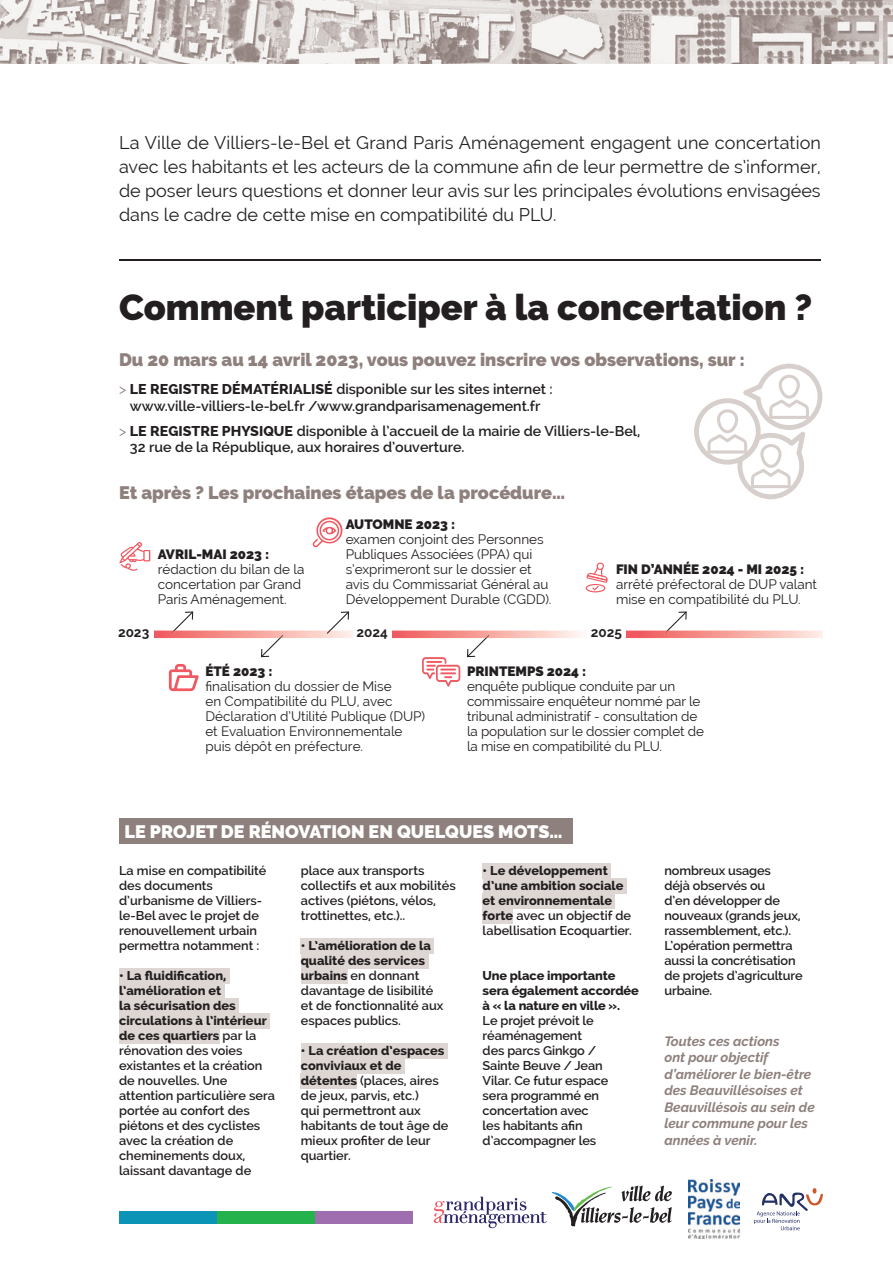
<style>
.page{position:relative;width:893px;height:1263px;background:#fff}
.page>*{position:absolute;margin:0;border:0;box-sizing:border-box;transform-origin:0 0}
.t1{font:900 36px "Raleway";color:#231f20}
.t2{font:18px/24px "Raleway";color:#231f20;text-align:justify}
.t3{font:900 18px "Raleway";color:#8e807c}
.t4{font:900 18px "Raleway";color:#fff}
.t5{font:600 14.25px/16.5px "Raleway";color:#231f20;text-align:center}
.t6{font:13.5px/15px "Raleway";color:#231f20}
.t7{font:italic 700 13.5px/16.5px "Raleway";color:#8e807c}
.t8{font:900 13.5px "Raleway";color:#231f20}
.t9{font:700 13.5px "Raleway";color:#231f20}
.t10{font:600 12.75px/15px "Raleway";color:#231f20}
.t11{font:800 12.75px/15px "Raleway";letter-spacing:-.01em;color:#231f20}
.s1{font-weight:400;color:#8e807c}
.s2{font-weight:800}
.s3{font-weight:600}
</style>
<div class="page">
<img style="left:0;top:0;width:893px;height:64px">
<div style="left:119px;top:968px;width:110px;height:15px;background:#ddd6d3"></div>
<div style="left:119px;top:983px;width:105px;height:15px;background:#ddd6d3"></div>
<div style="left:119px;top:998px;width:120px;height:15px;background:#ddd6d3"></div>
<div style="left:119px;top:1013px;width:151px;height:15px;background:#ddd6d3"></div>
<div style="left:119px;top:1028px;width:100px;height:15px;background:#ddd6d3"></div>
<div style="left:301px;top:938px;width:133px;height:15px;background:#ddd6d3"></div>
<div style="left:301px;top:953px;width:127px;height:15px;background:#ddd6d3"></div>
<div style="left:301px;top:968px;width:46px;height:15px;background:#ddd6d3"></div>
<div style="left:301px;top:1043px;width:146px;height:15px;background:#ddd6d3"></div>
<div style="left:301px;top:1058px;width:104px;height:15px;background:#ddd6d3"></div>
<div style="left:301px;top:1073px;width:56px;height:15px;background:#ddd6d3"></div>
<div style="left:483px;top:863px;width:128px;height:15px;background:#ddd6d3"></div>
<div style="left:483px;top:878px;width:144px;height:15px;background:#ddd6d3"></div>
<div style="left:483px;top:893px;width:132px;height:15px;background:#ddd6d3"></div>
<div style="left:483px;top:908px;width:30px;height:15px;background:#ddd6d3"></div>
<div style="left:119px;top:818px;width:453px;height:25px;background:#8e807c"></div>
<hr style="left:119px;top:260px;width:702px;height:1px;background:#231f20">
<svg style="left:694px;top:364px;width:128px;height:135px"></svg>
<div style="left:217px;top:1211px;width:98px;height:12px;background:#23b24b"></div>
<div style="left:315px;top:1211px;width:97px;height:12px;background:#9f6eae"></div>
<div style="left:119px;top:1211px;width:98px;height:12px;background:#0c94b7"></div>
<svg style="left:433px;top:1185px;width:239px;height:43px"></svg>
<svg style="left:754px;top:1188px;width:69px;height:42px"></svg>
<img style="left:689px;top:1180px;width:50px;height:59px">
<svg style="left:119px;top:542px;width:31px;height:29px"></svg>
<svg style="left:313px;top:517px;width:30px;height:30px"></svg>
<svg style="left:154px;top:611px;width:669px;height:80px"></svg>
<svg style="left:586px;top:562px;width:22px;height:30px"></svg>
<p class="t2" style="left:119px;top:130px;width:703px">La Ville de Villiers-le-Bel et Grand Paris Aménagement engagent une concertation avec les habitants et les acteurs de la commune afin de leur permettre de s’informer, de poser leurs questions et donner leur avis sur les principales évolutions envisagées dans le cadre de cette mise en compatibilité du PLU.</p>
<h1 class="t1" style="left:119px;top:286px;width:695px">Comment participer à la concertation ?</h1>
<h2 class="t3" style="left:119px;top:349px;width:627px">Du 20 mars au 14 avril 2023, vous pouvez inscrire vos observations, sur :</h2>
<p class="t5" style="left:119px;top:381px;width:435px"><span class="s1">&gt;</span> <span class="s2">LE REGISTRE DÉMATÉRIALISÉ</span> disponible sur les sites internet : www.ville-villiers-le-bel.fr /www.grandparisamenagement.fr</p>
<p class="t5" style="left:130px;top:422px;width:512px;text-align:left;text-indent:-11px"><span class="s1">&gt;</span> <span class="s2">LE REGISTRE PHYSIQUE</span> disponible à l’accueil de la mairie de Villiers-le-Bel,<br>32 rue de la République, aux horaires d’ouverture.</p>
<h2 class="t3" style="left:119px;top:482px;width:448px">Et après ? Les prochaines étapes de la procédure…</h2>
<p class="t8" style="left:158px;top:546px;width:113px">AVRIL-MAI 2023 :</p>
<p class="t6" style="left:158px;top:562px;width:148px">rédaction du bilan de la concertation par Grand<br>Paris Aménagement.</p>
<p class="t8" style="left:346px;top:516px;width:111px">AUTOMNE 2023 :</p>
<p class="t6" style="left:346px;top:532px;width:207px">examen conjoint des Personnes<br>Publiques Associées (PPA) qui s’exprimeront sur le dossier et avis du Commissariat Général au<br>Développement Durable (CGDD).</p>
<p class="t8" style="left:616px;top:561px;width:190px">FIN D’ANNÉE 2024 - MI 2025 :</p>
<p class="t6" style="left:616px;top:577px;width:203px">arrêté préfectoral de DUP valant mise en compatibilité du PLU.</p>
<p class="t9" style="left:118px;top:624px;width:33px">2023</p>
<p class="t9" style="left:356px;top:624px;width:33px">2024</p>
<p class="t9" style="left:591px;top:624px;width:33px">2025</p>
<p class="t8" style="left:205px;top:663px;width:69px">ÉTÉ 2023 :</p>
<p class="t6" style="left:205px;top:678px;width:221px">finalisation du dossier de Mise<br>en Compatibilité du PLU, avec<br>Déclaration d’Utilité Publique (DUP) et Evaluation Environnementale puis dépôt en préfecture.</p>
<p class="t8" style="left:467px;top:663px;width:121px">PRINTEMPS 2024 :</p>
<p class="t6" style="left:467px;top:678px;width:238px">enquête publique conduite par un commissaire enquêteur nommé par le tribunal administratif - consultation de la population sur le dossier complet de la mise en compatibilité du PLU.</p>
<h2 class="t4" style="left:125px;top:821px;width:439px">LE PROJET DE RÉNOVATION EN QUELQUES MOTS…</h2>
<p class="t10" style="left:119px;top:863px;width:149px">La mise en compatibilité des documents d’urbanisme de Villiers&shy;le-Bel avec le projet de renouvellement urbain permettra notamment :</p>
<p class="t10" style="left:119px;top:968px;width:157px"><span class="s2">• La fluidification, l’amélioration et<br>la sécurisation des circulations à l’intérieur de ces quartiers</span> par la rénovation des voies existantes et la création de nouvelles. Une attention particulière sera portée au confort des piétons et des cyclistes avec la création de cheminements doux, laissant davantage de</p>
<p class="t10" style="left:301px;top:863px;width:156px">place aux transports collectifs et aux mobilités actives (piétons, vélos, trottinettes, etc.)..</p>
<p class="t10" style="left:301px;top:938px;width:144px"><span class="s2">• L’amélioration de la qualité des services urbains</span> en donnant davantage de lisibilité et de fonctionnalité aux espaces publics.</p>
<p class="t10" style="left:301px;top:1043px;width:149px"><span class="s2">• La création d’espaces conviviaux et de détentes</span> (places, aires de jeux, parvis, etc.)<br>qui permettront aux habitants de tout âge de mieux profiter de leur quartier.</p>
<p class="t11" style="left:483px;top:863px;width:151px">• Le développement d’une ambition sociale et environnementale forte <span class="s3">avec un objectif de labellisation Ecoquartier.</span></p>
<p class="t11" style="left:483px;top:968px;width:158px">Une place importante sera également accordée à « la nature en ville ».</p>
<p class="t10" style="left:483px;top:1013px;width:127px">Le projet prévoit le réaménagement<br>des parcs Ginkgo /<br>Sainte Beuve / Jean<br>Vilar. Ce futur espace sera programmé en concertation avec les habitants afin d’accompagner les</p>
<p class="t10" style="left:664px;top:863px;width:140px">nombreux usages<br>déjà observés ou<br>d’en développer de nouveaux (grands jeux, rassemblement, etc.).<br>L’opération permettra aussi la concrétisation de projets d’agriculture urbaine.</p>
<p class="t7" style="left:664px;top:1033px;width:152px">Toutes ces actions<br>ont pour objectif d’améliorer le bien-être des Beauvillésoises et<br>Beauvillésois au sein de leur commune pour les années à venir.</p>
</div>
